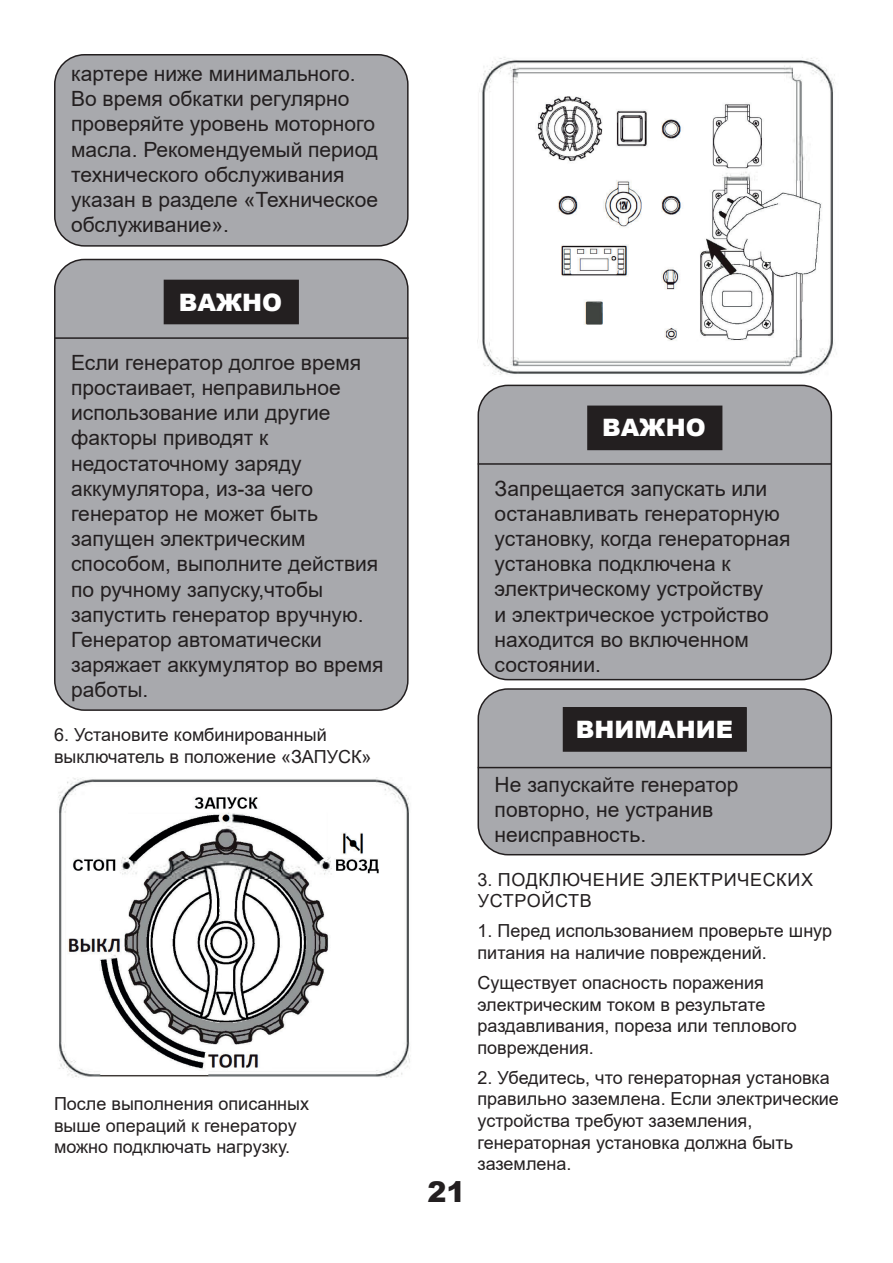
<style>
.page{position:relative;width:893px;height:1263px;background:#fff}
.page>*{position:absolute;margin:0;border:0;box-sizing:border-box;transform-origin:0 0}
.t1{font:900 28.5px "Arial";color:#231f20}
.t2{font:900 24px "Arial";color:#fff}
.t3{font:21px/25.2px "Arial";color:#231f20}
.t4{font:18px/21.6px "Arial";color:#231f20}
.t5{font:18px/21.6px "Arial";letter-spacing:.035em;color:#231f20}
</style>
<div class="page">
<img style="left:477px;top:57px;width:360px;height:318px">
<div style="left:478px;top:385px;width:353px;height:295px;background:#a8a9ad;border-radius:30px"></div>
<div style="left:477px;top:385px;width:355px;height:295px;border:2px solid #231f20;border-radius:30px"></div>
<div style="left:588px;top:406px;width:134px;height:43px;background:#231f20"></div>
<div style="left:587px;top:406px;width:135px;height:44px;border:2px solid #231f20"></div>
<hr style="left:478px;top:463px;width:354px;height:2px;background:#231f20">
<div style="left:478px;top:689px;width:353px;height:166px;background:#a8a9ad;border-radius:30px"></div>
<div style="left:477px;top:688px;width:355px;height:167px;border:2px solid #231f20;border-radius:30px"></div>
<hr style="left:478px;top:767px;width:354px;height:1px;background:#231f20">
<div style="left:563px;top:708px;width:183px;height:43px;background:#231f20"></div>
<div style="left:563px;top:707px;width:184px;height:45px;border:2px solid #231f20"></div>
<div style="left:55px;top:55px;width:353px;height:191px;background:#a8a9ad;border-radius:30px"></div>
<div style="left:54px;top:54px;width:355px;height:193px;border:2px solid #231f20;border-radius:30px"></div>
<div style="left:55px;top:259px;width:353px;height:451px;background:#a8a9ad;border-radius:30px"></div>
<div style="left:54px;top:259px;width:355px;height:452px;border:2px solid #231f20;border-radius:30px"></div>
<div style="left:164px;top:280px;width:134px;height:44px;background:#231f20"></div>
<hr style="left:54px;top:337px;width:354px;height:2px;background:#231f20">
<img style="left:58px;top:777px;width:352px;height:301px">
<p class="t3" style="left:71px;top:61px;width:309px">картере ниже минимального.<br>Во время обкатки регулярно проверяйте уровень моторного масла. Рекомендуемый период технического обслуживания указан в разделе «Техническое обслуживание».</p>
<p class="t2" style="left:179px;top:285px;width:105px">ВАЖНО</p>
<p class="t3" style="left:71px;top:350px;width:314px">Если генератор долгое время простаивает, неправильное использование или другие факторы приводят к недостаточному заряду аккумулятора, из-за чего генератор не может быть запущен электрическим способом, выполните действия по ручному запуску,чтобы запустить генератор вручную.<br>Генератор автоматически заряжает аккумулятор во время работы.</p>
<p class="t4" style="left:54px;top:724px;width:319px">6. Установите комбинированный выключатель в положение «ЗАПУСК»</p>
<p class="t4" style="left:54px;top:1093px;width:257px">После выполнения описанных выше операций к генератору можно подключать нагрузку.</p>
<p class="t2" style="left:602px;top:410px;width:105px">ВАЖНО</p>
<p class="t3" style="left:495px;top:475px;width:297px">Запрещается запускать или останавливать генераторную установку, когда генераторная установка подключена к электрическому устройству<br>и электрическое устройство находится во включенном состоянии.</p>
<h1 class="t1" style="left:427px;top:1171px;width:40px">21</h1>
<p class="t2" style="left:576px;top:712px;width:159px">ВНИМАНИЕ</p>
<p class="t3" style="left:495px;top:772px;width:245px">Не запускайте генератор повторно, не устранив неисправность.</p>
<p class="t5" style="left:477px;top:868px;width:337px">3. ПОДКЛЮЧЕНИЕ ЭЛЕКТРИЧЕСКИХ<br>УСТРОЙСТВ</p>
<p class="t4" style="left:477px;top:920px;width:356px">1. Перед использованием проверьте шнур питания на наличие повреждений.</p>
<p class="t4" style="left:477px;top:972px;width:321px">Существует опасность поражения электрическим током в результате раздавливания, пореза или теплового повреждения.</p>
<p class="t4" style="left:477px;top:1067px;width:363px">2. Убедитесь, что генераторная установка правильно заземлена. Если электрические устройства требуют заземления, генераторная установка должна быть заземлена.</p>
</div>
